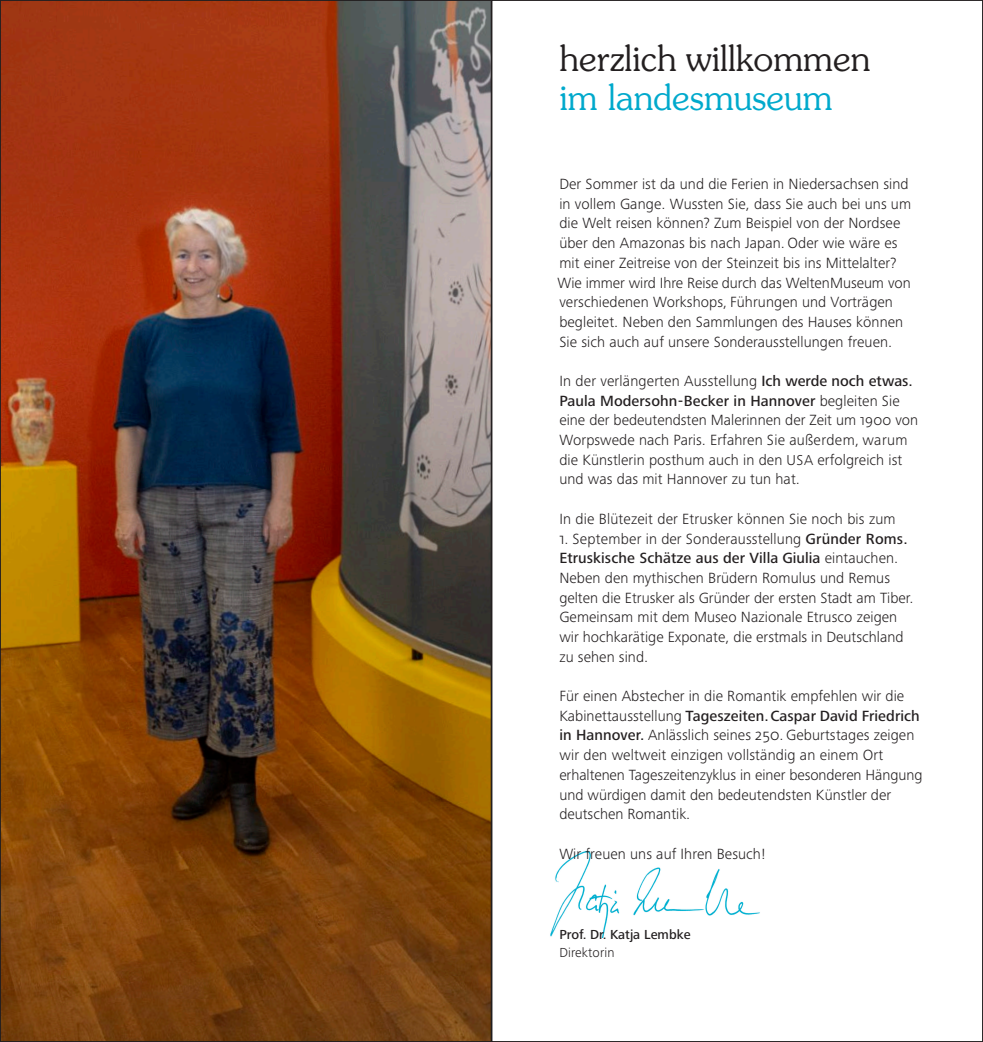
<style>
.page{position:relative;width:983px;height:1042px;background:#fff}
.page>*{position:absolute;margin:0;border:0;box-sizing:border-box;transform-origin:0 0}
.t1{font:300 35.35px "Souvenir Std";color:#231f20}
.t2{font:300 35.35px "Souvenir Std";color:#00a9cc}
.t3{font:300 15.4px/19.8px "Frutiger Next LTW1 G";letter-spacing:.005em;color:#231f20}
.t4{font:500 13.65px "Frutiger Next LTW1 G";color:#231f20}
.t5{font:300 13.65px "Frutiger Next LTW1 G";letter-spacing:.01em;color:#231f20}
.s1{font-weight:500}
.s2{font-size:14.35px}
.s3{font-size:14.88px}
</style>
<div class="page">
<img style="left:2px;top:2px;width:487px;height:1038px">
<img style="left:550px;top:851px;width:210px;height:86px">
<h1 class="t1" style="left:559px;top:37px;width:312px">herzlich willkommen</h1>
<h1 class="t2" style="left:559px;top:76px;width:274px">im landesmuseum</h1>
<p class="t3" style="left:557px;top:174px;width:355px">Der Sommer ist da und die Ferien in Niedersachsen sind in vollem Gange. Wussten Sie, dass Sie auch bei uns um die Welt reisen können? Zum Beispiel von der Nordsee über den Amazonas bis nach Japan. Oder wie wäre es mit einer Zeitreise von der Steinzeit bis ins Mittelalter?<br>Wie immer wird Ihre Reise durch das WeltenMuseum von verschiedenen Workshops, Führungen und Vorträgen begleitet. Neben den Sammlungen des Hauses können Sie sich auch auf unsere Sonderausstellungen freuen.</p>
<p class="t3" style="left:559px;top:371px;width:360px">In der verlängerten Ausstellung <span class="s1">Ich werde noch etwas.<br>Paula Modersohn-Becker in Hannover</span> begleiten Sie eine der bedeutendsten Malerinnen der Zeit um <span class="s2">1900</span> von Worpswede nach Paris. Erfahren Sie außerdem, warum die Künstlerin posthum auch in den <span class="s3">USA</span> erfolgreich ist und was das mit Hannover zu tun hat.</p>
<p class="t3" style="left:559px;top:509px;width:338px">In die Blütezeit der Etrusker können Sie noch bis zum</p>
<p class="t3" style="left:559px;top:528px;width:355px">1. September in der Sonderausstellung <span class="s1">Gründer Roms.<br>Etruskische Schätze aus der Villa Giulia</span> eintauchen.<br>Neben den mythischen Brüdern Romulus und Remus gelten die Etrusker als Gründer der ersten Stadt am Tiber.<br>Gemeinsam mit dem Museo Nazionale Etrusco zeigen wir hochkarätige Exponate, die erstmals in Deutschland zu sehen sind.</p>
<p class="t3" style="left:559px;top:686px;width:364px">Für einen Abstecher in die Romantik empfehlen wir die Kabinettausstellung <span class="s1">Tageszeiten.Caspar David Friedrich in Hannover.</span> Anlässlich seines 250. Geburtstages zeigen wir den weltweit einzigen vollständig an einem Ort erhaltenen Tageszeitenzyklus in einer besonderen Hängung und würdigen damit den bedeutendsten Künstler der deutschen Romantik.</p>
<p class="t3" style="left:559px;top:843px;width:207px">Wir freuen uns auf Ihren Besuch!</p>
<p class="t4" style="left:559px;top:926px;width:133px">Prof. Dr. Katja Lembke</p>
<p class="t5" style="left:559px;top:944px;width:57px">Direktorin</p>
</div>
